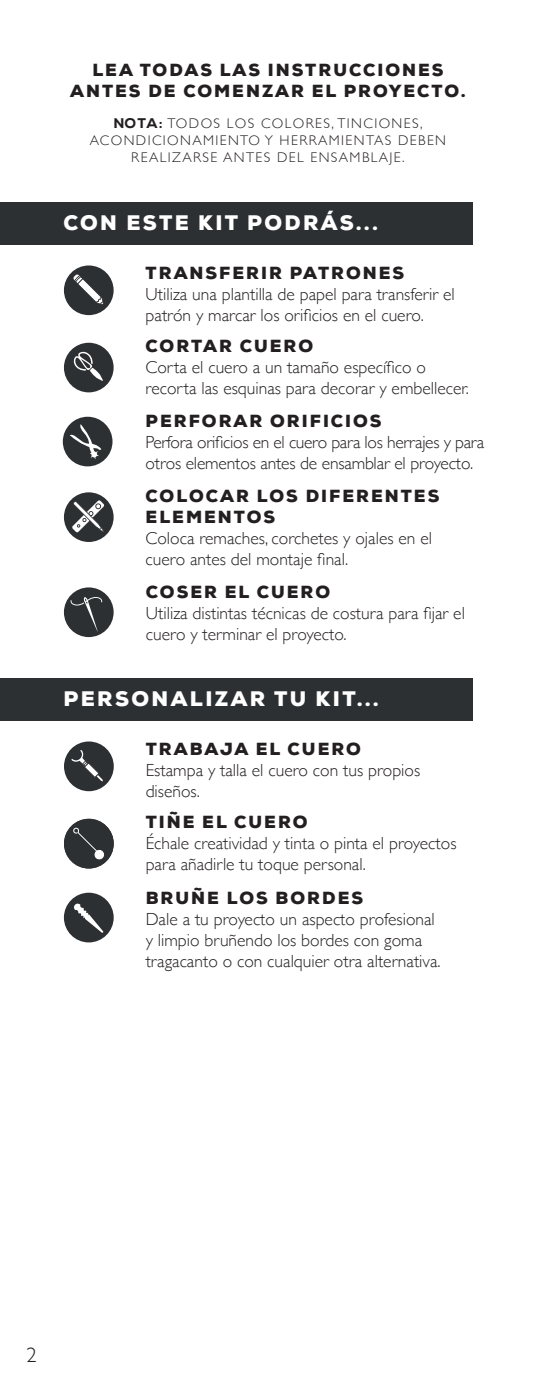
<style>
.page{position:relative;width:536px;height:1386px;background:#fff}
.page>*{position:absolute;margin:0;border:0;box-sizing:border-box;transform-origin:0 0}
.t1{font:900 21px "Nexa";letter-spacing:.115em;color:#fff}
.t2{font:300 21px "Gill Sans Nova";color:#231f20}
.t3{font:300 17.5px/21px "Gill Sans";color:#231f20}
.t4{font:900 17.5px/21px "Nexa";letter-spacing:.115em;color:#231f20;text-align:center}
.t5{font:300 14px/17.2px "Gill Sans";letter-spacing:.1em;color:#231f20;text-align:center}
.s1{font-family:"Nexa";font-weight:800}
</style>
<div class="page">
<div style="left:0;top:679px;width:472px;height:42px;background:#2d3032"></div>
<div style="left:0;top:202px;width:472px;height:43px;background:#2d3032"></div>
<div style="left:64px;top:741px;width:50px;height:50px;background:#2d3032;border-radius:50%"></div>
<div style="left:64px;top:587px;width:50px;height:50px;background:#2d3032;border-radius:50%"></div>
<svg style="left:70px;top:597px;width:32px;height:35px"></svg>
<div style="left:64px;top:343px;width:50px;height:49px;background:#2d3032;border-radius:50%"></div>
<svg style="left:73px;top:351px;width:30px;height:30px"></svg>
<div style="left:63px;top:417px;width:49px;height:49px;background:#2d3032;border-radius:50%"></div>
<svg style="left:70px;top:424px;width:31px;height:35px"></svg>
<div style="left:64px;top:265px;width:50px;height:50px;background:#2d3032;border-radius:50%"></div>
<svg style="left:73px;top:274px;width:31px;height:31px"></svg>
<svg style="left:71px;top:750px;width:32px;height:31px"></svg>
<div style="left:64px;top:819px;width:50px;height:50px;background:#2d3032;border-radius:50%"></div>
<div style="left:64px;top:893px;width:50px;height:49px;background:#2d3032;border-radius:50%"></div>
<svg style="left:74px;top:903px;width:29px;height:30px"></svg>
<svg style="left:73px;top:827px;width:31px;height:32px"></svg>
<div style="left:64px;top:492px;width:50px;height:50px;background:#2d3032;border-radius:50%"></div>
<svg style="left:72px;top:500px;width:32px;height:33px"></svg>
<p class="t4" style="left:70px;top:60px;width:397px">LEA TODAS LAS INSTRUCCIONES<br>ANTES DE COMENZAR EL PROYECTO.</p>
<p class="t5" style="left:90px;top:114px;width:357px"><span class="s1">NOTA:</span> TODOS LOS COLORES, TINCIONES,<br>ACONDICIONAMIENTO Y HERRAMIENTAS DEBEN<br>REALIZARSE ANTES DEL ENSAMBLAJE.</p>
<p class="t1" style="left:63px;top:209px;width:316px">CON ESTE KIT PODRÁS...</p>
<p class="t4" style="left:145px;top:262px;width:260px">TRANSFERIR PATRONES</p>
<p class="t3" style="left:145px;top:283px;width:310px">Utiliza una plantilla de papel para transferir el patrón y marcar los orificios en el cuero.</p>
<p class="t4" style="left:145px;top:336px;width:169px">CORTAR CUERO</p>
<p class="t3" style="left:145px;top:356px;width:324px">Corta el cuero a un tamaño específico o recorta las esquinas para decorar y embellecer.</p>
<p class="t4" style="left:145px;top:411px;width:237px">PERFORAR ORIFICIOS</p>
<p class="t3" style="left:145px;top:431px;width:340px">Perfora orificios en el cuero para los herrajes y para otros elementos antes de ensamblar el proyecto.</p>
<p class="t4" style="left:145px;top:485px;width:295px;text-align:left">COLOCAR LOS DIFERENTES<br>ELEMENTOS</p>
<p class="t3" style="left:145px;top:527px;width:288px">Coloca remaches, corchetes y ojales en el cuero antes del montaje final.</p>
<p class="t4" style="left:146px;top:581px;width:185px">COSER EL CUERO</p>
<p class="t3" style="left:146px;top:602px;width:320px">Utiliza distintas técnicas de costura para fijar el cuero y terminar el proyecto.</p>
<p class="t1" style="left:63px;top:686px;width:317px">PERSONALIZAR TU KIT...</p>
<p class="t4" style="left:146px;top:738px;width:217px">TRABAJA EL CUERO</p>
<p class="t3" style="left:146px;top:759px;width:276px">Estampa y talla el cuero con tus propios diseños.</p>
<p class="t4" style="left:146px;top:812px;width:163px">TIÑE EL CUERO</p>
<p class="t3" style="left:146px;top:832px;width:312px">Échale creatividad y tinta o pinta el proyectos para añadirle tu toque personal.</p>
<p class="t4" style="left:146px;top:888px;width:219px">BRUÑE LOS BORDES</p>
<p class="t3" style="left:146px;top:908px;width:296px">Dale a tu proyecto un aspecto profesional y limpio bruñendo los bordes con goma tragacanto o con cualquier otra alternativa.</p>
<p class="t2" style="left:26px;top:1342px;width:12px">2</p>
</div>
